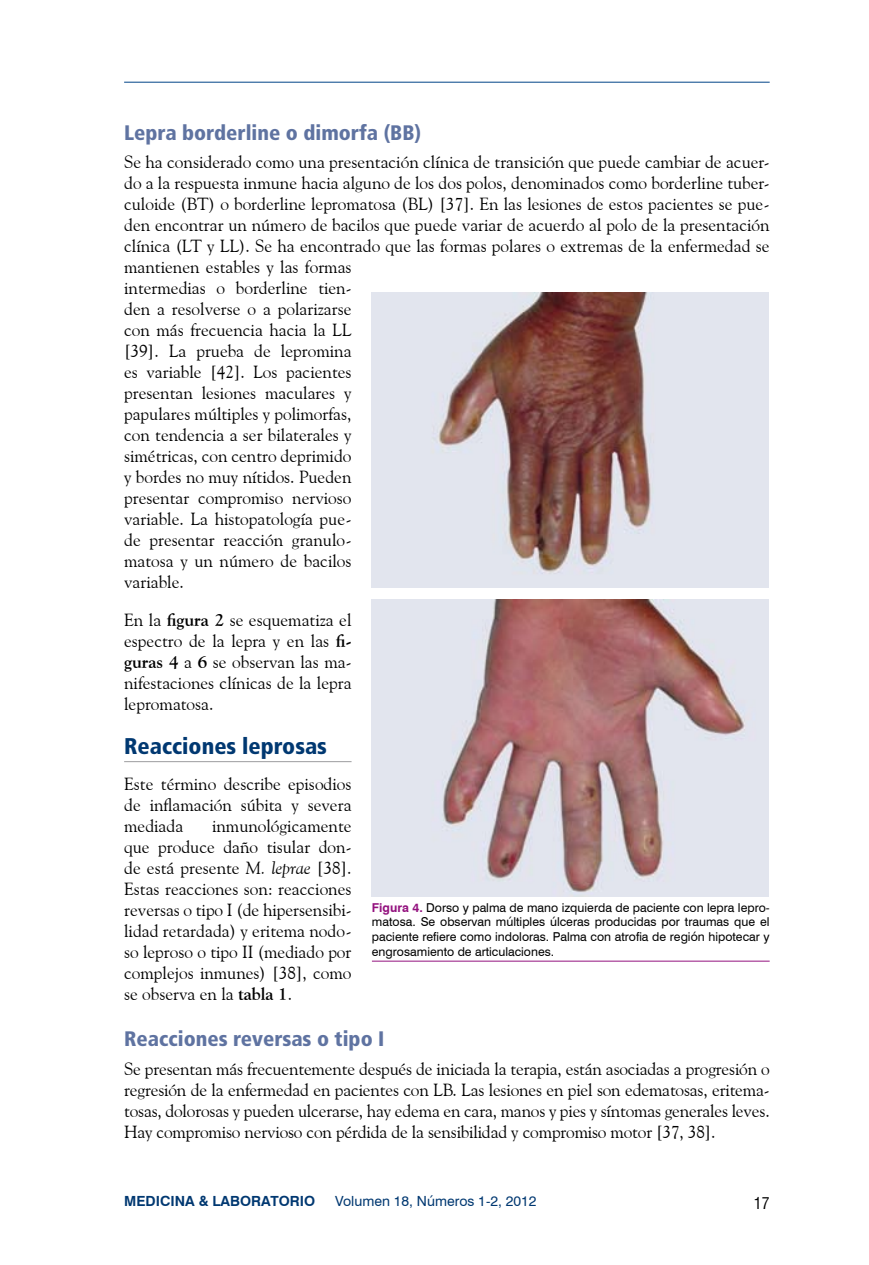
<style>
.page{position:relative;width:869px;height:1265px;background:#fff}
.page>*{position:absolute;margin:0;border:0;box-sizing:border-box;transform-origin:0 0}
.t1{font:900 condensed 22.75px "Frutiger";color:#003871}
.t2{font:900 condensed 21px "Frutiger";color:#5f73a1}
.t3{font:17.5px/21px "Goudy Old Style BT";color:#000;text-align:justify}
.t4{font:condensed 15.75px "Swiss 721 BT";color:#000}
.t5{font:14px "Swiss 721 BT";color:#003871}
.t6{font:700 14px "Swiss 721 BT";color:#003871}
.t7{font:12.25px/14.7px "Swiss 721 BT";color:#000;text-align:justify}
.s1{font-weight:700}
.s2{font-style:italic}
.s3{font-weight:700;color:#93117e}
</style>
<div class="page">
<hr style="left:124px;top:82px;width:645px;height:1px;background:#004387">
<hr style="left:124px;top:761px;width:227px;height:1px;background:#9c9d9f">
<img style="left:371px;top:293px;width:397px;height:295px">
<img style="left:371px;top:600px;width:397px;height:296px">
<hr style="left:372px;top:961px;width:397px;height:1px;background:#93117e">
<p class="t2" style="left:124px;top:120px;width:298px">Lepra borderline o dimorfa (BB)</p>
<p class="t3" style="left:124px;top:151px;width:646px;text-align:left">Se ha considerado como una presentación clínica de transición que puede cambiar de acuer&shy;do a la respuesta inmune hacia alguno de los dos polos, denominados como borderline tuber&shy;culoide (BT) o borderline lepromatosa (BL) [37]. En las lesiones de estos pacientes se pue&shy;den encontrar un número de bacilos que puede variar de acuerdo al polo de la presentación clínica (LT y LL). Se ha encontrado que las formas polares o extremas de la enfermedad se mantienen estables y las formas<br>intermedias o borderline tien-<br>den a resolverse o a polarizarse<br>con más frecuencia hacia la LL<br>[39]. La prueba de lepromina<br>es variable [42]. Los pacientes<br>presentan lesiones maculares y<br>papulares múltiples y polimorfas,<br>con tendencia a ser bilaterales y<br>simétricas, con centro deprimido<br>y bordes no muy nítidos. Pueden<br>presentar compromiso nervioso<br>variable. La histopatología pue-<br>de presentar reacción granulo-<br>matosa y un número de bacilos<br>variable.</p>
<p class="t3" style="left:124px;top:609px;width:229px">En la <span class="s1">figura 2</span> se esquematiza el espectro de la lepra y en las <span class="s1">fi&shy;guras 4</span> a <span class="s1">6</span> se observan las ma&shy;nifestaciones clínicas de la lepra lepromatosa.</p>
<h1 class="t1" style="left:124px;top:732px;width:204px">Reacciones leprosas</h1>
<p class="t3" style="left:124px;top:773px;width:229px">Este término describe episodios de inflamación súbita y severa mediada</p>
<p class="t3" style="left:124px;top:815px;width:229px;text-indent:88px">inmunológicamente que produce daño tisular don&shy;de está presente <span class="s2">M. leprae</span> [38].<br>Estas reacciones son: reacciones reversas o tipo I (de hipersensibi&shy;lidad retardada) y eritema nodo&shy;so leproso o tipo II (mediado por complejos inmunes) [38], como se observa en la <span class="s1">tabla 1</span>.</p>
<p class="t2" style="left:124px;top:1026px;width:262px">Reacciones reversas o tipo I</p>
<p class="t3" style="left:124px;top:1058px;width:646px">Se presentan más frecuentemente después de iniciada la terapia, están asociadas a progresión o regresión de la enfermedad en pacientes con LB. Las lesiones en piel son edematosas, eritema&shy;tosas, dolorosas y pueden ulcerarse, hay edema en cara, manos y pies y síntomas generales leves.<br>Hay compromiso nervioso con pérdida de la sensibilidad y compromiso motor [37, 38].</p>
<p class="t7" style="left:372px;top:900px;width:399px"><span class="s3">Figura 4.</span> Dorso y palma de mano izquierda de paciente con lepra lepro&shy;matosa. Se observan múltiples úlceras producidas por traumas que el paciente refiere como indoloras. Palma con atrofia de región hipotecar y engrosamiento de articulaciones.</p>
<p class="t6" style="left:124px;top:1192px;width:192px">MEDICINA &amp; LABORATORIO</p>
<p class="t5" style="left:335px;top:1192px;width:203px">Volumen 18, Números 1-2, 2012</p>
<p class="t4" style="left:753px;top:1194px;width:17px">17</p>
</div>
